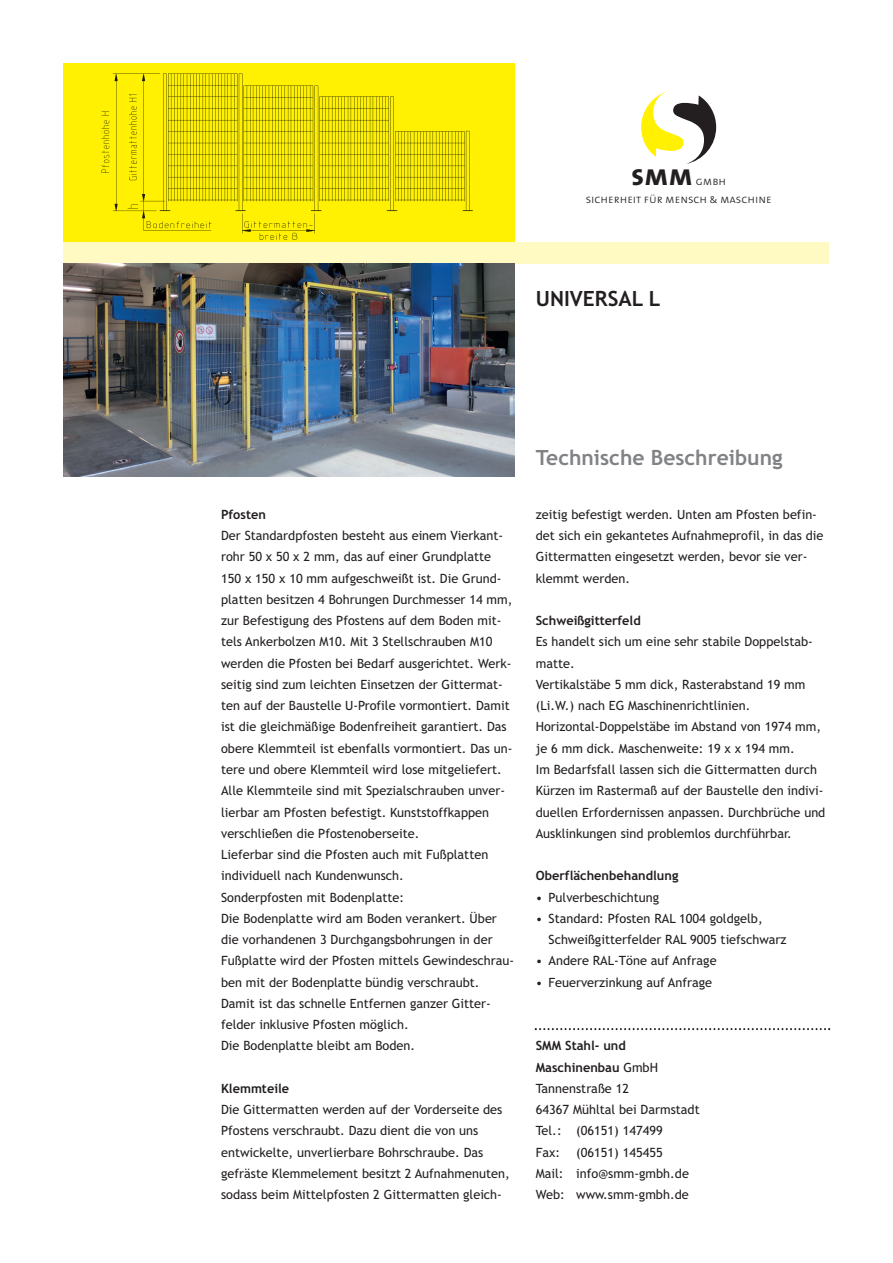
<style>
.page{position:relative;width:893px;height:1263px;background:#fff}
.page>*{position:absolute;margin:0;border:0;box-sizing:border-box;transform-origin:0 0}
.t1{font:30px "The Sans Bold Caps";color:#231f20}
.t2{font:700 21px "Trebuchet MS";color:#808285}
.t3{font:700 21px "Trebuchet MS";color:#231f20}
.t4{font:12.75px/21.3px "Trebuchet MS";color:#231f20}
.t5{font:700 12.75px "Trebuchet MS";color:#231f20}
.t6{font:12px/18.1px "The Sans Light Caps";color:#231f20}
.s1{font-weight:700}
</style>
<div class="page">
<img style="left:64px;top:64px;width:450px;height:178px">
<svg style="left:641px;top:92px;width:75px;height:72px"></svg>
<div style="left:64px;top:242px;width:765px;height:22px;background:#fffac2"></div>
<img style="left:64px;top:264px;width:450px;height:212px">
<svg style="left:535px;top:1028px;width:295px;height:2px"></svg>
<h1 class="t1" style="left:631px;top:150px;width:64px">smm</h1>
<p class="t6" style="left:586px;top:172px;width:187px;text-indent:110px">gmbh sicherheit für mensch &amp; maschine</p>
<h2 class="t3" style="left:536px;top:290px;width:126px">UNIVERSAL L</h2>
<p class="t5" style="left:221px;top:509px;width:46px">Pfosten</p>
<p class="t4" style="left:221px;top:526px;width:295px">Der Standardpfosten besteht aus einem Vierkant&shy;rohr 50 x 50 x 2 mm, das auf einer Grundplatte 150 x 150 x 10 mm aufgeschweißt ist. Die Grund&shy;platten besitzen 4 Bohrungen Durchmesser 14 mm, zur Befestigung des Pfostens auf dem Boden mit&shy;tels Ankerbolzen M10. Mit 3 Stellschrauben M10 werden die Pfosten bei Bedarf ausgerichtet. Werk&shy;seitig sind zum leichten Einsetzen der Gittermat&shy;ten auf der Baustelle U-Profile vormontiert. Damit ist die gleichmäßige Bodenfreiheit garantiert. Das obere Klemmteil ist ebenfalls vormontiert. Das un&shy;tere und obere Klemmteil wird lose mitgeliefert.<br>Alle Klemmteile sind mit Spezialschrauben unver&shy;lierbar am Pfosten befestigt. Kunststoffkappen verschließen die Pfostenoberseite.<br>Lieferbar sind die Pfosten auch mit Fußplatten individuell nach Kundenwunsch.<br>Sonderpfosten mit Bodenplatte:<br>Die Bodenplatte wird am Boden verankert. Über die vorhandenen 3 Durchgangsbohrungen in der Fußplatte wird der Pfosten mittels Gewindeschrau&shy;ben mit der Bodenplatte bündig verschraubt.<br>Damit ist das schnelle Entfernen ganzer Gitter&shy;felder inklusive Pfosten möglich.<br>Die Bodenplatte bleibt am Boden.</p>
<p class="t5" style="left:221px;top:1083px;width:70px">Klemmteile</p>
<p class="t4" style="left:221px;top:1100px;width:290px">Die Gittermatten werden auf der Vorderseite des Pfostens verschraubt. Dazu dient die von uns entwickelte, unverlierbare Bohrschraube. Das gefräste Klemmelement besitzt 2 Aufnahmenuten, sodass beim Mittelpfosten 2 Gittermatten gleich-</p>
<h2 class="t2" style="left:536px;top:450px;width:248px">Technische Beschreibung</h2>
<p class="t4" style="left:536px;top:505px;width:289px">zeitig befestigt werden. Unten am Pfosten befin&shy;det sich ein gekantetes Aufnahmeprofil, in das die Gittermatten eingesetzt werden, bevor sie ver&shy;klemmt werden.</p>
<p class="t5" style="left:536px;top:616px;width:106px">Schweißgitterfeld</p>
<p class="t4" style="left:536px;top:632px;width:291px">Es handelt sich um eine sehr stabile Doppelstab&shy;matte.<br>Vertikalstäbe 5 mm dick, Rasterabstand 19 mm (Li.W.) nach EG Maschinenrichtlinien.<br>Horizontal-Doppelstäbe im Abstand von 1974 mm, je 6 mm dick. Maschenweite: 19 x x 194 mm.<br>Im Bedarfsfall lassen sich die Gittermatten durch Kürzen im Rastermaß auf der Baustelle den indivi&shy;duellen Erfordernissen anpassen. Durchbrüche und Ausklinkungen sind problemlos durchführbar.</p>
<p class="t5" style="left:536px;top:871px;width:144px">Oberflächenbehandlung</p>
<p class="t4" style="left:536px;top:887px;width:125px">• Pulverbeschichtung</p>
<p class="t4" style="left:549px;top:909px;width:240px;text-indent:-13px">• Standard: Pfosten RAL 1004 goldgelb,<br>Schweißgitterfelder RAL 9005 tiefschwarz</p>
<p class="t4" style="left:536px;top:951px;width:182px">• Andere RAL-Töne auf Anfrage</p>
<p class="t4" style="left:536px;top:972px;width:178px">• Feuerverzinkung auf Anfrage</p>
<p class="t4" style="left:536px;top:1036px;width:165px"><span class="s1">SMM Stahl- und<br>Maschinenbau</span> GmbH<br>Tannenstraße 12<br>64367 Mühltal bei Darmstadt<br>Tel.: (06151) 147499<br>Fax: (06151) 145455<br>Mail: info@smm-gmbh.de<br>Web: www.smm-gmbh.de</p>
</div>
